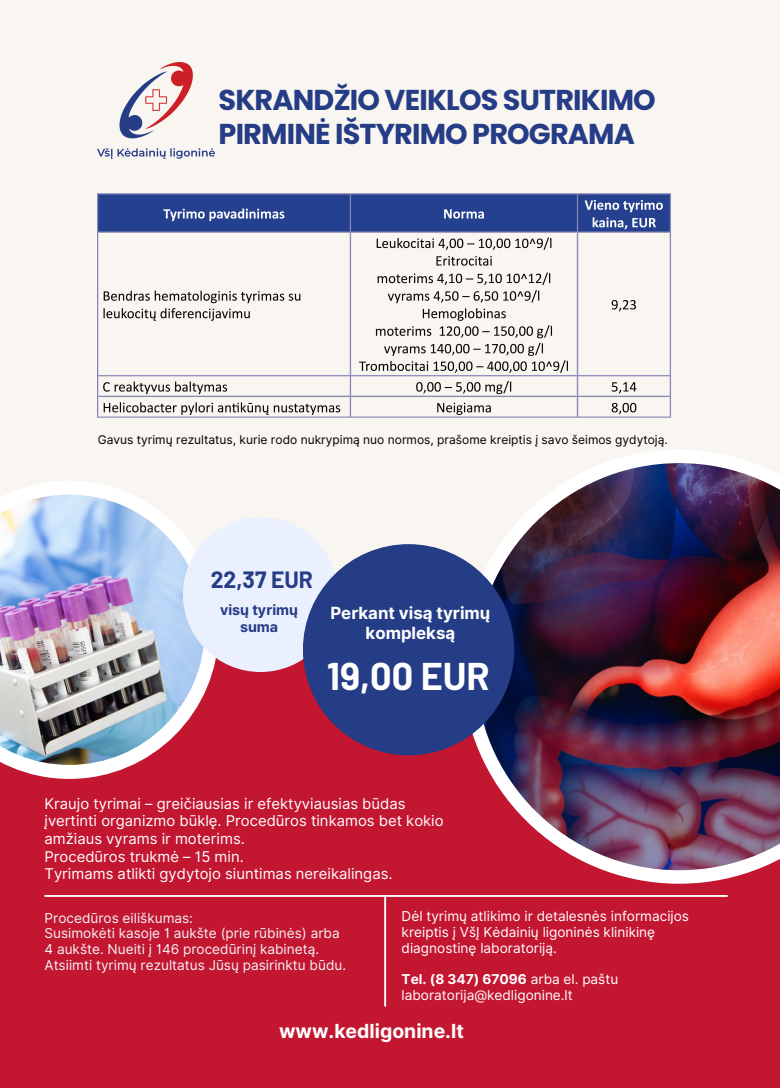
<style>
.page{position:relative;width:780px;height:1088px;background:#fff}
.page>*{position:absolute;margin:0;border:0;box-sizing:border-box;transform-origin:0 0}
.t1{font:700 37.75px "Barlow";color:#fff}
.t2{font:700 28.75px/34.5px "Poppins";letter-spacing:-.03em;color:#253c86}
.t3{font:700 23px "Barlow";color:#253c86}
.t4{font:700 19.38px "Inter";color:#fff}
.t5{font:700 16.75px/19.4px "Inter";color:#fff;text-align:center}
.t6{font:14.88px/17.6px "Inter";color:#fff}
.t7{font:700 14.25px/17.1px "Inter";color:#253c86;text-align:center}
.t8{font:13.62px/15.8px "Inter";color:#fff}
.t9{font:13.62px "Inter";color:#f2f4f6}
.t10{font:12px "Inter";color:#000}
.s1{font-weight:700}
</style>
<div class="page">
<div style="left:0;top:0;width:779px;height:1087px;background:#f9f5f0"></div>
<div style="left:0;top:599px;width:779px;height:488px;background:#c31631"></div>
<svg style="left:461px;top:450px;width:294px;height:433px"></svg>
<svg style="left:6px;top:481px;width:212px;height:298px"></svg>
<img style="left:475px;top:463px;width:304px;height:407px">
<img style="left:0;top:494px;width:204px;height:271px">
<hr style="left:44px;top:895px;width:683px;height:1px;background:#fff">
<hr style="left:384px;top:896px;width:2px;height:110px;background:#fff">
<div style="left:183px;top:517px;width:155px;height:155px;background:#ebf0ff;border-radius:50%"></div>
<img style="left:98px;top:62px;width:116px;height:97px">
<div style="left:303px;top:544px;width:211px;height:211px;background:#253c86;border-radius:50%"></div>
<img style="left:98px;top:193px;width:573px;height:225px">
<h1 class="t2" style="left:218px;top:82px;width:438px">SKRANDŽIO VEIKLOS SUTRIKIMO<br>PIRMINĖ IŠTYRIMO PROGRAMA</h1>
<h4 class="t10" style="left:98px;top:432px;width:571px">Gavus tyrimų rezultatus, kurie rodo nukrypimą nuo normos, prašome kreiptis į savo šeimos gydytoją.</h4>
<p class="t3" style="left:211px;top:565px;width:104px">22,37 EUR</p>
<h5 class="t7" style="left:220px;top:601px;width:79px">visų tyrimų suma</h5>
<p class="t5" style="left:330px;top:603px;width:161px">Perkant visą tyrimų kompleksą</p>
<p class="t1" style="left:327px;top:652px;width:164px">19,00 EUR</p>
<p class="t6" style="left:44px;top:794px;width:400px">Kraujo tyrimai – greičiausias ir efektyviausias būdas įvertinti organizmo būklę. Procedūros tinkamos bet kokio amžiaus vyrams ir moterims.</p>
<p class="t6" style="left:44px;top:847px;width:201px">Procedūros trukmė – 15 min.</p>
<p class="t6" style="left:44px;top:865px;width:349px">Tyrimams atlikti gydytojo siuntimas nereikalingas.</p>
<p class="t9" style="left:44px;top:909px;width:150px">Procedūros eiliškumas:</p>
<p class="t9" style="left:44px;top:925px;width:296px">Susimokėti kasoje 1 aukšte (prie rūbinės) arba</p>
<p class="t9" style="left:44px;top:941px;width:276px">4 aukšte. Nueiti į 146 procedūrinį kabinetą.</p>
<p class="t9" style="left:44px;top:957px;width:303px">Atsiimti tyrimų rezultatus Jūsų pasirinktu būdu.</p>
<h3 class="t8" style="left:401px;top:908px;width:289px">Dėl tyrimų atlikimo ir detalesnės informacijos kreiptis į VšĮ Kėdainių ligoninės klinikinę diagnostinę laboratoriją.</h3>
<h6 class="t8" style="left:401px;top:971px;width:218px"><span class="s1">Tel. (8 347) 67096</span> arba el. paštu laboratorija@kedligonine.lt</h6>
<p class="t4" style="left:279px;top:1019px;width:186px">www.kedligonine.lt</p>
</div>
